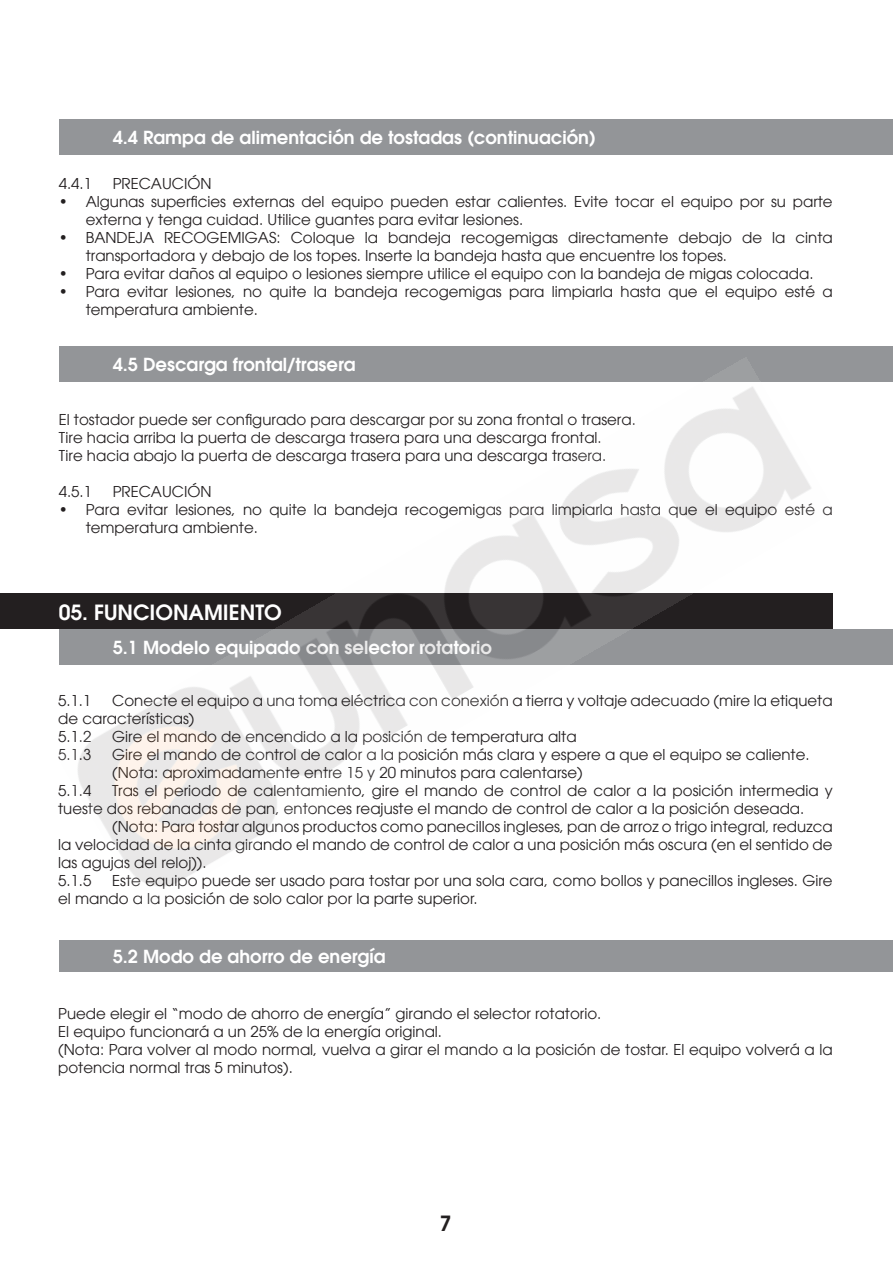
<style>
.page{position:relative;width:893px;height:1263px;background:#fff}
.page>*{position:absolute;margin:0;border:0;box-sizing:border-box;transform-origin:0 0}
.t1{font:600 21px "Avant Garde LT";color:#fff}
.t2{font:600 21px "Avant Garde LT";color:#231f20}
.t3{font:600 18px "Avant Garde LT";color:#fff}
.t4{font:15px/18px "Avant Garde LT";color:#231f20}
</style>
<div class="page">
<div style="left:0;top:593px;width:833px;height:36px;background:#231f20"></div>
<div style="left:59px;top:629px;width:833px;height:36px;background:#939598"></div>
<div style="left:59px;top:941px;width:833px;height:31px;background:#939598"></div>
<div style="left:59px;top:120px;width:833px;height:35px;background:#939598"></div>
<div style="left:59px;top:346px;width:833px;height:36px;background:#939598"></div>
<img style="left:78px;top:387px;width:733px;height:499px">
<p class="t3" style="left:113px;top:126px;width:485px">4.4 Rampa de alimentación de tostadas (continuación)</p>
<p class="t4" style="left:59px;top:175px;width:35px">4.4.1</p>
<p class="t4" style="left:113px;top:175px;width:100px">PRECAUCIÓN</p>
<p class="t4" style="left:86px;top:193px;width:748px;text-indent:-27px">• Algunas superficies externas del equipo pueden estar calientes. Evite tocar el equipo por su parte externa y tenga cuidad. Utilice guantes para evitar lesiones.</p>
<p class="t4" style="left:86px;top:229px;width:748px;text-indent:-27px">• BANDEJA RECOGEMIGAS: Coloque la bandeja recogemigas directamente debajo de la cinta transportadora y debajo de los topes. Inserte la bandeja hasta que encuentre los topes.</p>
<p class="t4" style="left:59px;top:265px;width:756px">• Para evitar daños al equipo o lesiones siempre utilice el equipo con la bandeja de migas colocada.</p>
<p class="t4" style="left:86px;top:283px;width:748px;text-indent:-27px">• Para evitar lesiones, no quite la bandeja recogemigas para limpiarla hasta que el equipo esté a temperatura ambiente.</p>
<p class="t3" style="left:113px;top:353px;width:244px">4.5 Descarga frontal/trasera</p>
<p class="t4" style="left:59px;top:411px;width:578px">El tostador puede ser configurado para descargar por su zona frontal o trasera.</p>
<p class="t4" style="left:59px;top:429px;width:544px">Tire hacia arriba la puerta de descarga trasera para una descarga frontal.</p>
<p class="t4" style="left:59px;top:447px;width:549px">Tire hacia abajo la puerta de descarga trasera para una descarga trasera.</p>
<p class="t4" style="left:59px;top:483px;width:35px">4.5.1</p>
<p class="t4" style="left:113px;top:483px;width:100px">PRECAUCIÓN</p>
<p class="t4" style="left:86px;top:501px;width:748px;text-indent:-27px">• Para evitar lesiones, no quite la bandeja recogemigas para limpiarla hasta que el equipo esté a temperatura ambiente.</p>
<p class="t1" style="left:59px;top:598px;width:225px">05. FUNCIONAMIENTO</p>
<p class="t3" style="left:113px;top:635px;width:381px">5.1 Modelo equipado con selector rotatorio</p>
<p class="t4" style="left:58px;top:692px;width:776px;text-indent:54px">Conecte el equipo a una toma eléctrica con conexión a tierra y voltaje adecuado (mire la etiqueta de características)</p>
<p class="t4" style="left:58px;top:728px;width:35px">5.1.2</p>
<p class="t4" style="left:112px;top:728px;width:466px">Gire el mando de encendido a la posición de temperatura alta</p>
<p class="t4" style="left:58px;top:746px;width:35px">5.1.3</p>
<p class="t4" style="left:112px;top:746px;width:699px">Gire el mando de control de calor a la posición más clara y espere a que el equipo se caliente.</p>
<p class="t4" style="left:112px;top:764px;width:472px">(Nota: aproximadamente entre 15 y 20 minutos para calentarse)</p>
<p class="t4" style="left:58px;top:782px;width:35px">5.1.4</p>
<p class="t4" style="left:58px;top:692px;width:35px">5.1.1</p>
<p class="t4" style="left:58px;top:782px;width:776px;text-indent:54px">Tras el periodo de calentamiento, gire el mando de control de calor a la posición intermedia y tueste dos rebanadas de pan, entonces reajuste el mando de control de calor a la posición deseada.</p>
<p class="t4" style="left:58px;top:818px;width:776px;text-align:justify;text-indent:54px">(Nota: Para tostar algunos productos como panecillos ingleses, pan de arroz o trigo integral, reduzca la velocidad de la cinta girando el mando de control de calor a una posición más oscura (en el sentido de las agujas del reloj)).</p>
<p class="t4" style="left:58px;top:872px;width:35px">5.1.5</p>
<p class="t4" style="left:58px;top:872px;width:776px;text-indent:54px">Este equipo puede ser usado para tostar por una sola cara, como bollos y panecillos ingleses. Gire el mando a la posición de solo calor por la parte superior.</p>
<p class="t3" style="left:113px;top:945px;width:274px">5.2 Modo de ahorro de energía</p>
<p class="t4" style="left:58px;top:1004px;width:545px">Puede elegir el “modo de ahorro de energía” girando el selector rotatorio.</p>
<p class="t4" style="left:58px;top:1022px;width:385px">El equipo funcionará a un 25% de la energía original.</p>
<p class="t4" style="left:58px;top:1040px;width:776px">(Nota: Para volver al modo normal, vuelva a girar el mando a la posición de tostar. El equipo volverá a la potencia normal tras 5 minutos).</p>
<h1 class="t2" style="left:440px;top:1210px;width:13px">7</h1>
</div>
